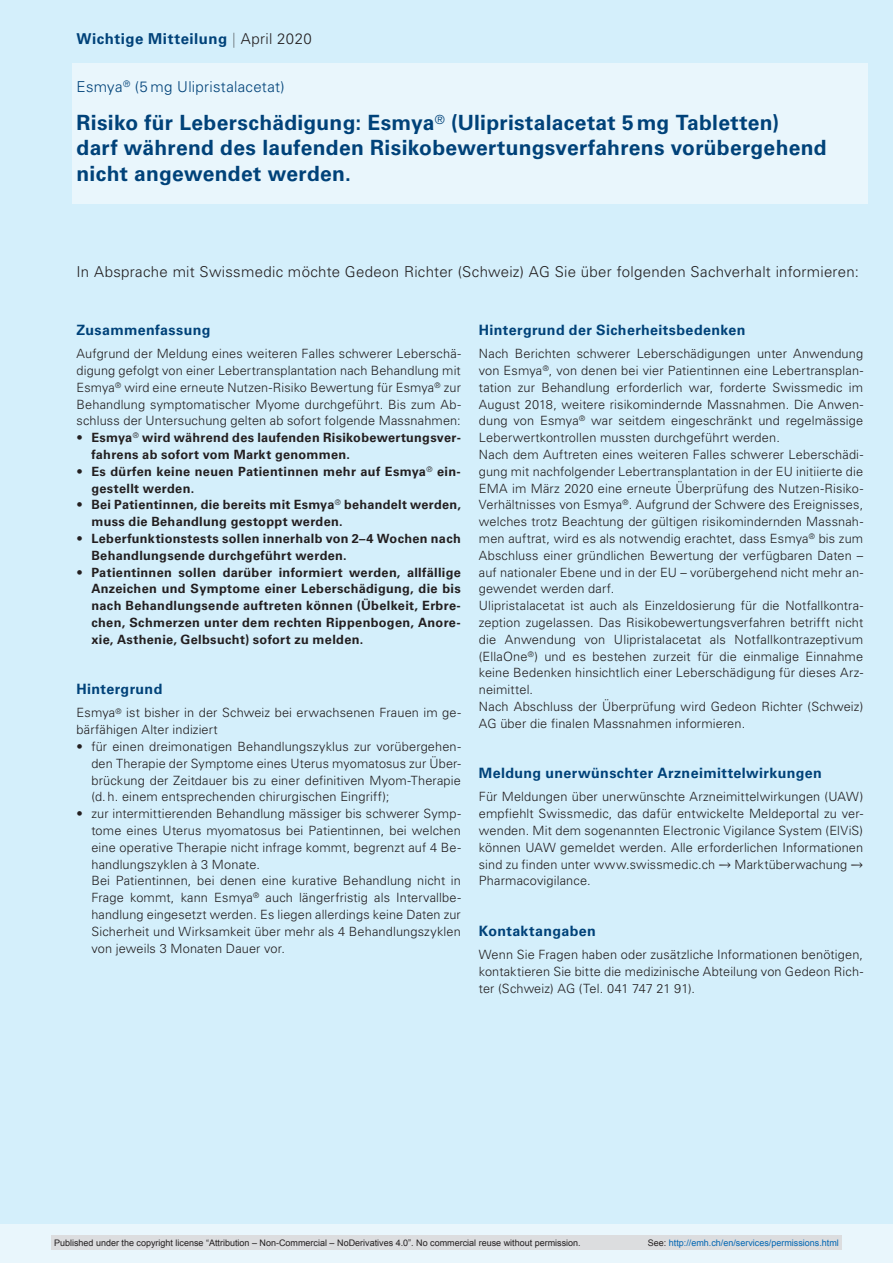
<style>
.page{position:relative;width:893px;height:1263px;background:#d4effb}
.page>*{position:absolute;margin:0;border:0;box-sizing:border-box;transform-origin:0 0}
.t1{font:700 21px/25.5px "Univers LT Std";letter-spacing:.015em;color:#004279}
.t2{font:300 15px "Univers LT Std";letter-spacing:.02em;color:#231f20}
.t3{font:700 15px "Univers LT Std";letter-spacing:.035em;color:#004279}
.t4{font:300 15px "Univers LT Std";letter-spacing:.02em;color:#004279}
.t5{font:700 14.25px "Univers LT Std";letter-spacing:.025em;color:#004279}
.t6{font:300 12.75px/16.8px "Univers LT Std";letter-spacing:.01em;color:#231f20;text-align:justify}
.t7{font:700 12.75px/16.8px "Univers LT Std";letter-spacing:.025em;color:#231f20}
.t8{font:300 10.5px "Univers LT Std";letter-spacing:.015em;color:#231f20}
.t9{font:9px "Arial";color:#231f20}
.t10{font:9px "Arial";color:#0166b3}
.s1{font-weight:300;color:#231f20}
.s2{font-weight:300}
.s3{font-family:"The Antiqua B W5 Plain";font-weight:400}
.s4{color:#231f20}
</style>
<div class="page">
<div style="left:0;top:1225px;width:893px;height:38px;background:#e9f6fc"></div>
<div style="left:72px;top:64px;width:795px;height:140px;background:#e9f6fc"></div>
<div style="left:51px;top:1235px;width:791px;height:15px;background:#dcdddf"></div>
<p class="t3" style="left:77px;top:30px;width:237px">Wichtige Mitteilung <span class="s1">| April 2020</span></p>
<p class="t4" style="left:77px;top:77px;width:210px">Esmya<sup>®</sup> (5 mg Ulipristalacetat)</p>
<h1 class="t1" style="left:77px;top:110px;width:752px">Risiko für Leberschädigung: Esmya<sup>®</sup> (Ulipristalacetat 5mg Tabletten)<br>darf während des laufenden Risikobewertungsverfahrens vorübergehend nicht angewendet werden.</h1>
<p class="t2" style="left:77px;top:262px;width:784px">In Absprache mit Swissmedic möchte Gedeon Richter (Schweiz) AG Sie über folgenden Sachverhalt informieren:</p>
<p class="t5" style="left:77px;top:322px;width:135px">Zusammenfassung</p>
<p class="t6" style="left:77px;top:345px;width:386px">Aufgrund der Meldung eines weiteren Falles schwerer Leberschä&shy;digung gefolgt von einer Lebertransplantation nach Behandlung mit Esmya<sup>®</sup> wird eine erneute Nutzen-Risiko Bewertung für Esmya<sup>®</sup> zur Behandlung symptomatischer Myome durchgeführt. Bis zum Ab&shy;schluss der Untersuchung gelten ab sofort folgende Massnahmen:</p>
<p class="t7" style="left:91px;top:429px;width:371px;text-indent:-15px"><span class="s2">•</span> Esmya<sup>®</sup> wird während des laufenden Risikobewertungsver&shy;fahrens ab sofort vom Markt genommen.</p>
<p class="t7" style="left:91px;top:463px;width:371px;text-indent:-15px"><span class="s2">•</span> Es dürfen keine neuen Patientinnen mehr auf Esmya<sup>®</sup> ein&shy;gestellt werden.</p>
<p class="t7" style="left:91px;top:496px;width:371px;text-indent:-15px"><span class="s2">•</span> Bei Patientinnen, die bereits mit Esmya<sup>®</sup> behandelt werden, muss die Behandlung gestoppt werden.</p>
<p class="t7" style="left:91px;top:530px;width:371px;text-indent:-15px"><span class="s2">•</span> Leberfunktionstests sollen innerhalb von 2–4 Wochen nach<br>Behandlungsende durchgeführt werden.</p>
<p class="t7" style="left:91px;top:564px;width:371px;text-align:justify;text-indent:-15px"><span class="s2">•</span> Patientinnen sollen darüber informiert werden, allfällige Anzeichen und Symptome einer Leberschädigung, die bis nach Behandlungsende auftreten können (Übelkeit, Erbre&shy;chen, Schmerzen unter dem rechten Rippenbogen, Anore&shy;xie, Asthenie, Gelbsucht) sofort zu melden.</p>
<p class="t5" style="left:77px;top:681px;width:87px">Hintergrund</p>
<p class="t6" style="left:77px;top:704px;width:386px">Esmya<sup>®</sup> ist bisher in der Schweiz bei erwachsenen Frauen im ge&shy;bärfähigen Alter indiziert</p>
<p class="t6" style="left:91px;top:738px;width:371px;text-indent:-15px">• für einen dreimonatigen Behandlungszyklus zur vorübergehen&shy;den Therapie der Symptome eines Uterus myomatosus zur Über&shy;brückung der Zeitdauer bis zu einer definitiven Myom-Therapie (d.h. einem entsprechenden chirurgischen Eingriff);</p>
<p class="t6" style="left:91px;top:805px;width:371px;text-align:left;text-indent:-15px">• zur intermittierenden Behandlung mässiger bis schwerer Symp&shy;tome eines Uterus myomatosus bei Patientinnen, bei welchen eine operative Therapie nicht infrage kommt, begrenzt auf 4 Be&shy;handlungszyklen à 3 Monate.<br>Bei Patientinnen, bei denen eine kurative Behandlung nicht in Frage kommt, kann Esmya<sup>®</sup> auch längerfristig als Intervallbe&shy;handlung eingesetzt werden. Es liegen allerdings keine Daten zur Sicherheit und Wirksamkeit über mehr als 4 Behandlungszyklen von jeweils 3 Monaten Dauer vor.</p>
<p class="t5" style="left:479px;top:322px;width:268px">Hintergrund der Sicherheitsbedenken</p>
<p class="t6" style="left:479px;top:345px;width:386px;text-align:left">Nach Berichten schwerer Leberschädigungen unter Anwendung von Esmya<sup>®</sup>, von denen bei vier Patientinnen eine Lebertransplan&shy;tation zur Behandlung erforderlich war, forderte Swissmedic im August 2018, weitere risikomindernde Massnahmen. Die Anwen&shy;dung von Esmya<sup>®</sup> war seitdem eingeschränkt und regelmässige Leberwertkontrollen mussten durchgeführt werden.<br>Nach dem Auftreten eines weiteren Falles schwerer Leberschädi&shy;gung mit nachfolgender Lebertransplantation in der EU initiierte die EMA im März 2020 eine erneute Überprüfung des Nutzen-Risiko-Verhältnisses von Esmya<sup>®</sup>. Aufgrund der Schwere des Ereignisses, welches trotz Beachtung der gültigen risikomindernden Massnah&shy;men auftrat, wird es als notwendig erachtet, dass Esmya<sup>®</sup> bis zum Abschluss einer gründlichen Bewertung der verfügbaren Daten – auf nationaler Ebene und in der EU – vorübergehend nicht mehr an&shy;gewendet werden darf.<br>Ulipristalacetat ist auch als Einzeldosierung für die Notfallkontra&shy;zeption zugelassen. Das Risikobewertungsverfahren betrifft nicht die Anwendung von Ulipristalacetat als Notfallkontrazeptivum (EllaOne<sup>®</sup>) und es bestehen zurzeit für die einmalige Einnahme keine Bedenken hinsichtlich einer Leberschädigung für dieses Arz&shy;neimittel.<br>Nach Abschluss der Überprüfung wird Gedeon Richter (Schweiz)<br>AG über die finalen Massnahmen informieren.</p>
<p class="t5" style="left:479px;top:765px;width:344px">Meldung unerwünschter Arzneimittelwirkungen</p>
<p class="t6" style="left:479px;top:788px;width:386px">Für Meldungen über unerwünschte Arzneimittelwirkungen (UAW) empfiehlt Swissmedic, das dafür entwickelte Meldeportal zu ver&shy;wenden. Mit dem sogenannten Electronic Vigilance System (ElViS) können UAW gemeldet werden. Alle erforderlichen Informationen sind zu finden unter www.swissmedic.ch <span class="s3">→</span> Marktüberwachung <span class="s3">→ </span>Pharmacovigilance.</p>
<p class="t5" style="left:479px;top:922px;width:119px">Kontaktangaben</p>
<p class="t6" style="left:479px;top:946px;width:386px">Wenn Sie Fragen haben oder zusätzliche Informationen benötigen, kontaktieren Sie bitte die medizinische Abteilung von Gedeon Rich&shy;ter (Schweiz) AG (Tel. 041 747 21 91).</p>
<p class="t8" style="left:77px;top:1235px;width:663px">Gedeon Richter (Schweiz) AG | Gewerbestrasse 5 | CH-6330 Cham | www.gedeonrichter.ch | Tel. +41 41 747 21 91 | Fax: +41 41 747 21 92</p>
<p class="t9" style="left:54px;top:1237px;width:528px">Published under the copyright license “Attribution – Non-Commercial – NoDerivatives 4.0”. No commercial reuse without permission.</p>
<p class="t10" style="left:648px;top:1237px;width:193px"><span class="s4">See:</span> http://emh.ch/en/services/permissions.html</p>
</div>
